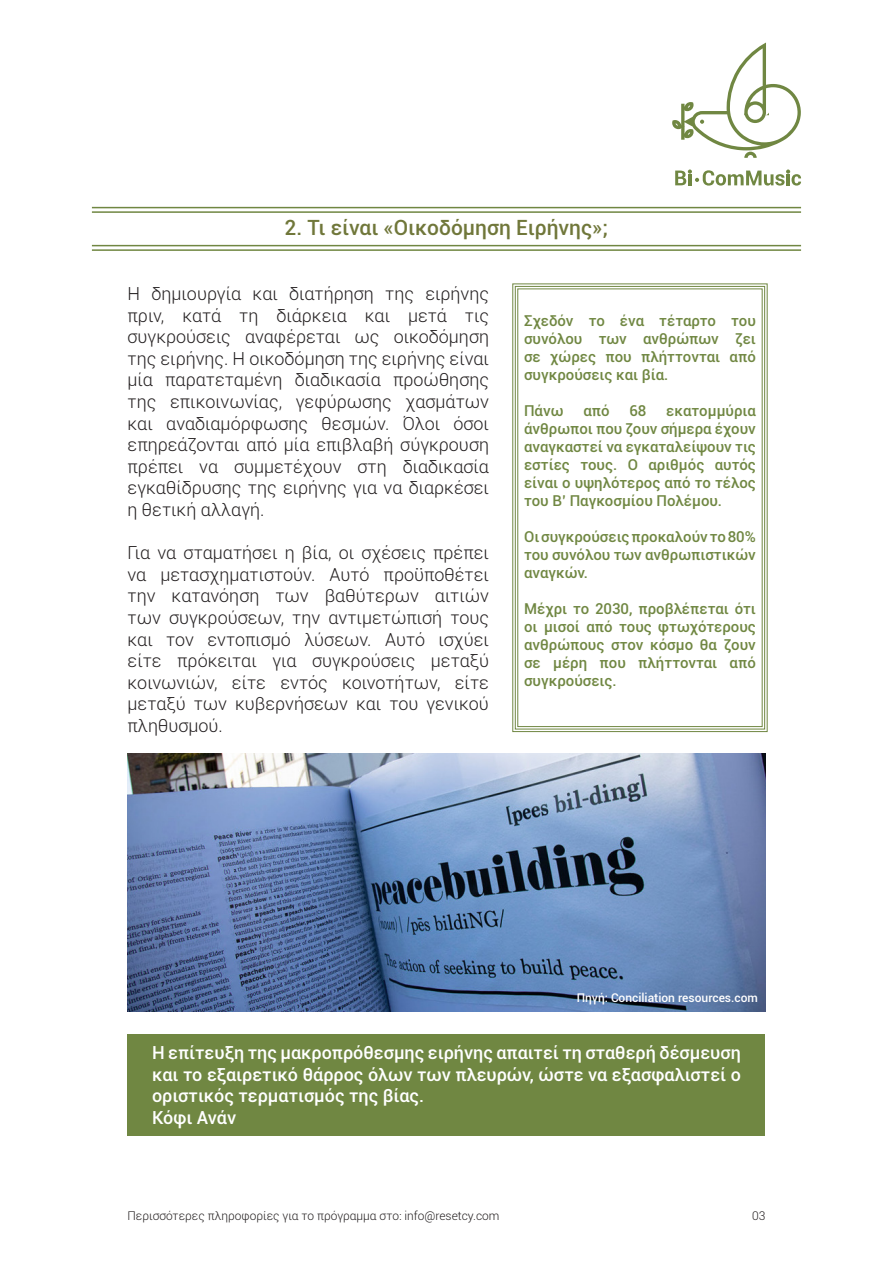
<style>
.page{position:relative;width:893px;height:1263px;background:#fff}
.page>*{position:absolute;margin:0;border:0;box-sizing:border-box;transform-origin:0 0}
.t1{font:500 21px "Roboto";color:#70773a}
.t2{font:300 18px/21.6px "Roboto";color:#231f20;text-align:justify}
.t3{font:500 18px/21.6px "Roboto";color:#fff;text-align:justify}
.t4{font:500 15px/18px "Roboto";color:#708742;text-align:justify}
.t5{font:300 12px "Roboto";color:#231f20}
.t6{font:500 12px "Roboto";color:#fff}
</style>
<div class="page">
<svg style="left:675px;top:169px;width:126px;height:17px"></svg>
<svg style="left:672px;top:43px;width:129px;height:115px"></svg>
<hr style="left:92px;top:207px;width:709px;height:1px;background:#708742">
<hr style="left:92px;top:211px;width:709px;height:2px;background:#708742">
<hr style="left:92px;top:245px;width:709px;height:1px;background:#708742">
<hr style="left:92px;top:249px;width:709px;height:2px;background:#708742">
<svg style="left:512px;top:283px;width:256px;height:449px"></svg>
<div style="left:515px;top:286px;width:250px;height:443px;border:1px solid #708742"></div>
<div style="left:517px;top:288px;width:246px;height:439px;border:1px solid #708742"></div>
<img style="left:128px;top:753px;width:637px;height:259px">
<div style="left:128px;top:1034px;width:637px;height:101px;background:#708742"></div>
<p class="t1" style="left:284px;top:213px;width:325px">2. Τι είναι «Οικοδόμηση Ειρήνης»;</p>
<p class="t2" style="left:128px;top:282px;width:363px">Η δημιουργία και διατήρηση της ειρήνης πριν, κατά τη διάρκεια και μετά τις συγκρούσεις αναφέρεται ως οικοδόμηση της ειρήνης. Η οικοδόμηση της ειρήνης είναι μία παρατεταμένη διαδικασία προώθησης της επικοινωνίας, γεφύρωσης χασμάτων και αναδιαμόρφωσης θεσμών. Όλοι όσοι επηρεάζονται από μία επιβλαβή σύγκρουση πρέπει να συμμετέχουν στη διαδικασία εγκαθίδρυσης της ειρήνης για να διαρκέσει η θετική αλλαγή.</p>
<p class="t2" style="left:128px;top:541px;width:363px">Για να σταματήσει η βία, οι σχέσεις πρέπει να μετασχηματιστούν. Αυτό προϋποθέτει την κατανόηση των βαθύτερων αιτιών των συγκρούσεων, την αντιμετώπισή τους και τον εντοπισμό λύσεων. Αυτό ισχύει είτε πρόκειται για συγκρούσεις μεταξύ κοινωνιών, είτε εντός κοινοτήτων, είτε μεταξύ των κυβερνήσεων και του γενικού πληθυσμού.</p>
<p class="t4" style="left:524px;top:311px;width:233px">Σχεδόν το ένα τέταρτο του συνόλου των ανθρώπων ζει σε χώρες που πλήττονται από συγκρούσεις και βία.</p>
<p class="t4" style="left:524px;top:401px;width:41px">Πάνω</p>
<p class="t4" style="left:583px;top:401px;width:28px">από</p>
<p class="t4" style="left:629px;top:401px;width:19px">68</p>
<p class="t4" style="left:524px;top:401px;width:233px;text-indent:142px">εκατομμύρια άνθρωποι που ζουν σήμερα έχουν αναγκαστεί να εγκαταλείψουν τις εστίες τους. Ο αριθμός αυτός είναι ο υψηλότερος από το τέλος του Β’ Παγκοσμίου Πολέμου.</p>
<p class="t4" style="left:524px;top:527px;width:233px">Οι συγκρούσεις προκαλούν το 80% του συνόλου των ανθρωπιστικών αναγκών.</p>
<p class="t4" style="left:524px;top:599px;width:233px">Μέχρι το 2030, προβλέπεται ότι οι μισοί από τους φτωχότερους ανθρώπους στον κόσμο θα ζουν σε μέρη που πλήττονται από συγκρούσεις.</p>
<p class="t6" style="left:577px;top:989px;width:183px">Πηγή: Conciliation resources.com</p>
<p class="t3" style="left:152px;top:1041px;width:590px">Η επίτευξη της μακροπρόθεσμης ειρήνης απαιτεί τη σταθερή δέσμευση και το εξαιρετικό θάρρος όλων των πλευρών, ώστε να εξασφαλιστεί ο οριστικός τερματισμός της βίας.</p>
<p class="t3" style="left:152px;top:1106px;width:86px">Κόφι Ανάν</p>
<p class="t5" style="left:128px;top:1208px;width:373px">Περισσότερες πληροφορίες για το πρόγραμμα στο: info@resetcy.com</p>
<p class="t5" style="left:752px;top:1207px;width:15px">03</p>
</div>
